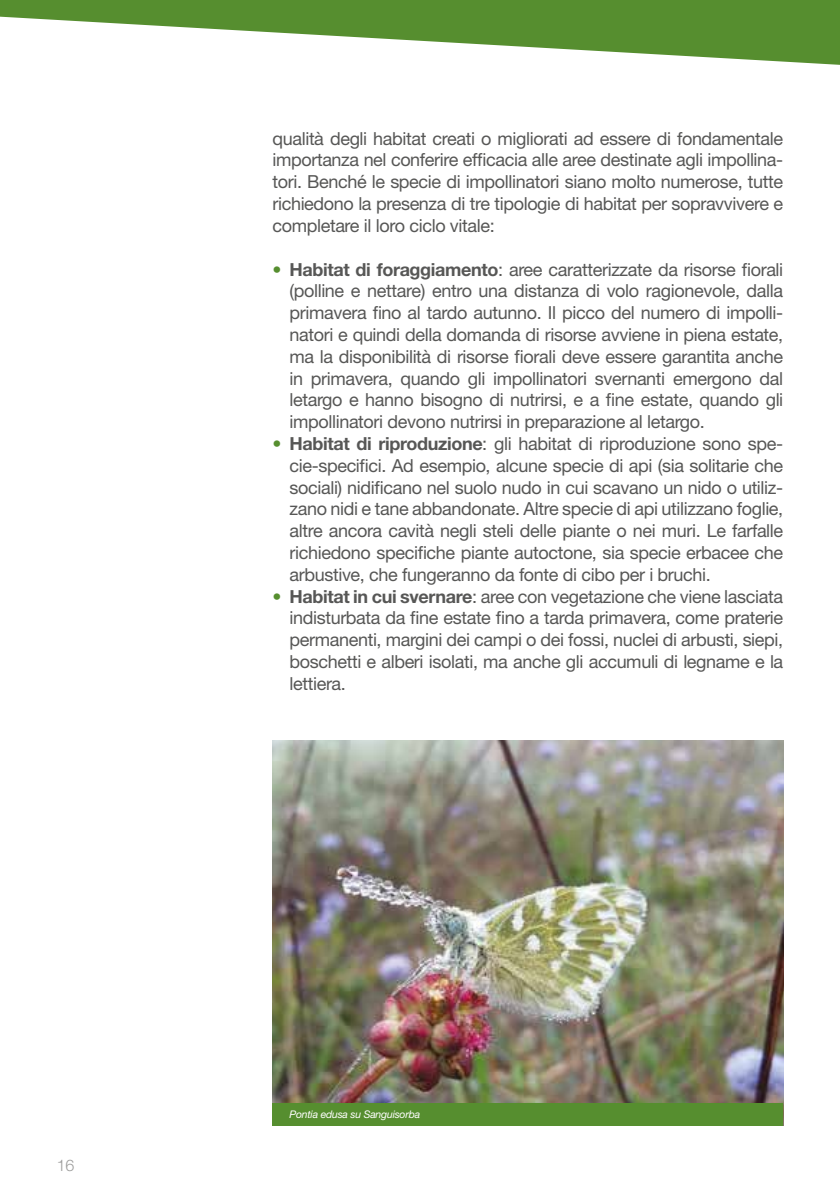
<style>
.page{position:relative;width:840px;height:1191px;background:#fff}
.page>*{position:absolute;margin:0;border:0;box-sizing:border-box;transform-origin:0 0}
.t1{font:18px/21.8px "Helvetica Neue";letter-spacing:-.02em;color:#575756;text-align:justify}
.t2{font:300 16px "Helvetica Neue";color:#9d9d9c}
.t3{font:italic 10.4px "Helvetica Neue";letter-spacing:-.02em;color:#fff}
.s1{color:#568e2f}
.s2{font-weight:700}
</style>
<div class="page">
<svg style="left:0;top:0;width:839px;height:65px;fill:#568e2f"></svg>
<img style="left:272px;top:740px;width:510px;height:363px">
<div style="left:272px;top:1103px;width:510px;height:22px;background:#568e2f"></div>
<p class="t2" style="left:57px;top:1155px;width:19px">16</p>
<p class="t1" style="left:272px;top:127px;width:512px">qualità degli habitat creati o migliorati ad essere di fondamentale importanza nel conferire efficacia alle aree destinate agli impollina&shy;tori. Benché le specie di impollinatori siano molto numerose, tutte richiedono la presenza di tre tipologie di habitat per sopravvivere e completare il loro ciclo vitale:</p>
<p class="t1" style="left:289px;top:258px;width:495px;text-indent:-17px"><span class="s1">•</span> <span class="s2">Habitat di foraggiamento</span>: aree caratterizzate da risorse fiorali (polline e nettare) entro una distanza di volo ragionevole, dalla primavera fino al tardo autunno. Il picco del numero di impolli&shy;natori e quindi della domanda di risorse avviene in piena estate, ma la disponibilità di risorse fiorali deve essere garantita anche in primavera, quando gli impollinatori svernanti emergono dal letargo e hanno bisogno di nutrirsi, e a fine estate, quando gli impollinatori devono nutrirsi in preparazione al letargo.</p>
<p class="t1" style="left:289px;top:432px;width:495px;text-indent:-17px"><span class="s1">•</span> <span class="s2">Habitat di riproduzione</span>: gli habitat di riproduzione sono spe&shy;cie-specifici. Ad esempio, alcune specie di api (sia solitarie che sociali) nidificano nel suolo nudo in cui scavano un nido o utiliz&shy;zano nidi e tane abbandonate. Altre specie di api utilizzano foglie, altre ancora cavità negli steli delle piante o nei muri. Le farfalle richiedono specifiche piante autoctone, sia specie erbacee che arbustive, che fungeranno da fonte di cibo per i bruchi.</p>
<p class="t1" style="left:289px;top:585px;width:495px;text-indent:-17px"><span class="s1">•</span> <span class="s2">Habitat in cui svernare</span>: aree con vegetazione che viene lasciata indisturbata da fine estate fino a tarda primavera, come praterie permanenti, margini dei campi o dei fossi, nuclei di arbusti, siepi, boschetti e alberi isolati, ma anche gli accumuli di legname e la lettiera.</p>
<p class="t3" style="left:289px;top:1107px;width:132px">Pontia edusa su Sanguisorba</p>
</div>
